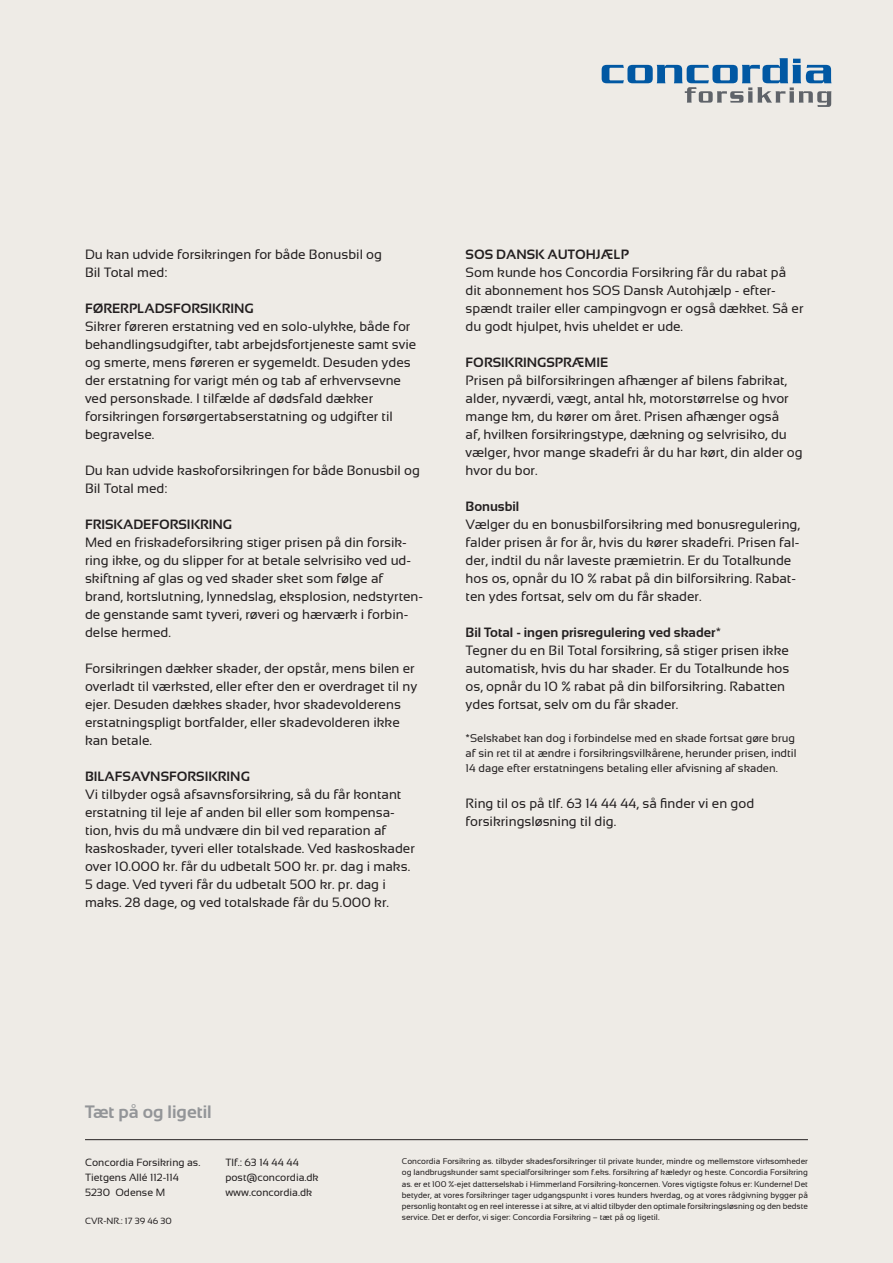
<style>
.page{position:relative;width:893px;height:1263px;background:#eeebe6}
.page>*{position:absolute;margin:0;border:0;box-sizing:border-box;transform-origin:0 0}
.t1{font:700 18px "Sansation";color:#939598}
.Brødtekst{font:13.5px/18px "Sansation";color:#231f20}
.Brødtekst-2{font:700 13.5px "Sansation";color:#231f20}
.Mellemrubrik{font:700 13.5px "Sansation";color:#231f20}
.Brødtekst-3{font:11.25px/15px "Sansation";color:#231f20}
.t2{font:10.5px "Sansation";color:#231f20}
.t3{font:9px "Sansation";color:#231f20}
.HF_Juridisk_tekst{font:8.25px/11.2px "Sansation";color:#231f20;text-align:justify}
</style>
<div class="page">
<hr style="left:85px;top:1139px;width:723px;height:1px;background:#231f20">
<svg style="left:602px;top:58px;width:229px;height:49px"></svg>
<p class="Brødtekst" style="left:85px;top:245px;width:298px">Du kan udvide forsikringen for både Bonusbil og<br>Bil Total med:</p>
<p class="Brødtekst-2" style="left:85px;top:301px;width:170px">FØRERPLADSFORSIKRING</p>
<p class="Brødtekst" style="left:85px;top:317px;width:333px">Sikrer føreren erstatning ved en solo-ulykke, både for behandlingsudgifter, tabt arbejdsfortjeneste samt svie og smerte, mens føreren er sygemeldt. Desuden ydes der erstatning for varigt mén og tab af erhvervsevne ved personskade. I tilfælde af dødsfald dækker forsikringen forsørgertabserstatning og udgifter til begravelse.</p>
<p class="Brødtekst" style="left:85px;top:461px;width:336px">Du kan udvide kaskoforsikringen for både Bonusbil og<br>Bil Total med:</p>
<p class="Mellemrubrik" style="left:85px;top:517px;width:149px">FRISKADEFORSIKRING</p>
<p class="Brødtekst" style="left:85px;top:533px;width:323px">Med en friskadeforsikring stiger prisen på din forsik-</p>
<p class="Brødtekst" style="left:85px;top:551px;width:328px">ring ikke, og du slipper for at betale selvrisiko ved ud-</p>
<p class="Brødtekst" style="left:85px;top:569px;width:340px">skiftning af glas og ved skader sket som følge af brand, kortslutning, lynnedslag, eksplosion, nedstyrten&shy;de genstande samt tyveri, røveri og hærværk i forbin&shy;delse hermed.</p>
<p class="Brødtekst" style="left:85px;top:659px;width:334px">Forsikringen dækker skader, der opstår, mens bilen er overladt til værksted, eller efter den er overdraget til ny ejer. Desuden dækkes skader, hvor skadevolderens erstatningspligt bortfalder, eller skadevolderen ikke kan betale.</p>
<p class="Mellemrubrik" style="left:85px;top:769px;width:166px">BILAFSAVNSFORSIKRING</p>
<p class="Brødtekst" style="left:85px;top:785px;width:331px">Vi tilbyder også afsavnsforsikring, så du får kontant erstatning til leje af anden bil eller som kompensa&shy;tion, hvis du må undvære din bil ved reparation af kaskoskader, tyveri eller totalskade. Ved kaskoskader over 10.000 kr. får du udbetalt 500 kr. pr. dag i maks.</p>
<p class="Brødtekst" style="left:85px;top:875px;width:305px">5 dage. Ved tyveri får du udbetalt 500 kr. pr. dag i maks. 28 dage, og ved totalskade får du 5.000 kr.</p>
<p class="Mellemrubrik" style="left:466px;top:247px;width:165px">SOS DANSK AUTOHJÆLP</p>
<p class="Brødtekst" style="left:466px;top:263px;width:339px">Som kunde hos Concordia Forsikring får du rabat på dit abonnement hos SOS Dansk Autohjælp - efter&shy;spændt trailer eller campingvogn er også dækket. Så er du godt hjulpet, hvis uheldet er ude.</p>
<p class="Brødtekst-2" style="left:466px;top:355px;width:144px">FORSIKRINGSPRÆMIE</p>
<p class="Brødtekst" style="left:466px;top:371px;width:339px">Prisen på bilforsikringen afhænger af bilens fabrikat, alder, nyværdi, vægt, antal hk, motorstørrelse og hvor mange km, du kører om året. Prisen afhænger også<br>af, hvilken forsikringstype, dækning og selvrisiko, du vælger, hvor mange skadefri år du har kørt, din alder og hvor du bor.</p>
<p class="Brødtekst-2" style="left:466px;top:499px;width:55px">Bonusbil</p>
<p class="Brødtekst" style="left:466px;top:515px;width:336px">Vælger du en bonusbilforsikring med bonusregulering, falder prisen år for år, hvis du kører skadefri. Prisen fal&shy;der, indtil du når laveste præmietrin. Er du Totalkunde hos os, opnår du 10 % rabat på din bilforsikring. Rabat&shy;ten ydes fortsat, selv om du får skader.</p>
<p class="Brødtekst-2" style="left:466px;top:625px;width:257px">Bil Total - ingen prisregulering ved skader*</p>
<p class="Brødtekst" style="left:466px;top:641px;width:325px">Tegner du en Bil Total forsikring, så stiger prisen ikke automatisk, hvis du har skader. Er du Totalkunde hos os, opnår du 10 % rabat på din bilforsikring. Rabatten ydes fortsat, selv om du får skader.</p>
<p class="Brødtekst-3" style="left:466px;top:730px;width:332px">*Selskabet kan dog i forbindelse med en skade fortsat gøre brug af sin ret til at ændre i forsikringsvilkårene, herunder prisen, indtil<br>14 dage efter erstatningens betaling eller afvisning af skaden.</p>
<p class="Brødtekst" style="left:466px;top:794px;width:290px">Ring til os på tlf. 63 14 44 44, så finder vi en god</p>
<p class="Brødtekst" style="left:466px;top:812px;width:152px">forsikringsløsning til dig.</p>
<p class="t1" style="left:85px;top:1101px;width:128px">Tæt på og ligetil</p>
<p class="t2" style="left:85px;top:1157px;width:117px">Concordia Forsikring as.</p>
<p class="t2" style="left:85px;top:1172px;width:96px">Tietgens Allé 112-114</p>
<p class="t2" style="left:85px;top:1187px;width:82px">5230 Odense M</p>
<p class="t3" style="left:85px;top:1216px;width:88px">CVR-NR.: 17 39 46 30</p>
<p class="t2" style="left:225px;top:1157px;width:75px">Tlf.: 63 14 44 44</p>
<p class="t2" style="left:225px;top:1172px;width:95px">post@concordia.dk</p>
<p class="t2" style="left:225px;top:1187px;width:88px">www.concordia.dk</p>
<p class="HF_Juridisk_tekst" style="left:402px;top:1156px;width:408px">Concordia Forsikring as. tilbyder skadesforsikringer til private kunder, mindre og mellemstore virksomheder og landbrugskunder samt specialforsikringer som f.eks. forsikring af kæledyr og heste. Concordia Forsikring as. er et 100 %-ejet datterselskab i Himmerland Forsikring-koncernen. Vores vigtigste fokus er: Kunderne! Det betyder, at vores forsikringer tager udgangspunkt i vores kunders hverdag, og at vores rådgivning bygger på personlig kontakt og en reel interesse i at sikre, at vi altid tilbyder den optimale forsikringsløsning og den bedste service. Det er derfor, vi siger: Concordia Forsikring – tæt på og ligetil.</p>
</div>
